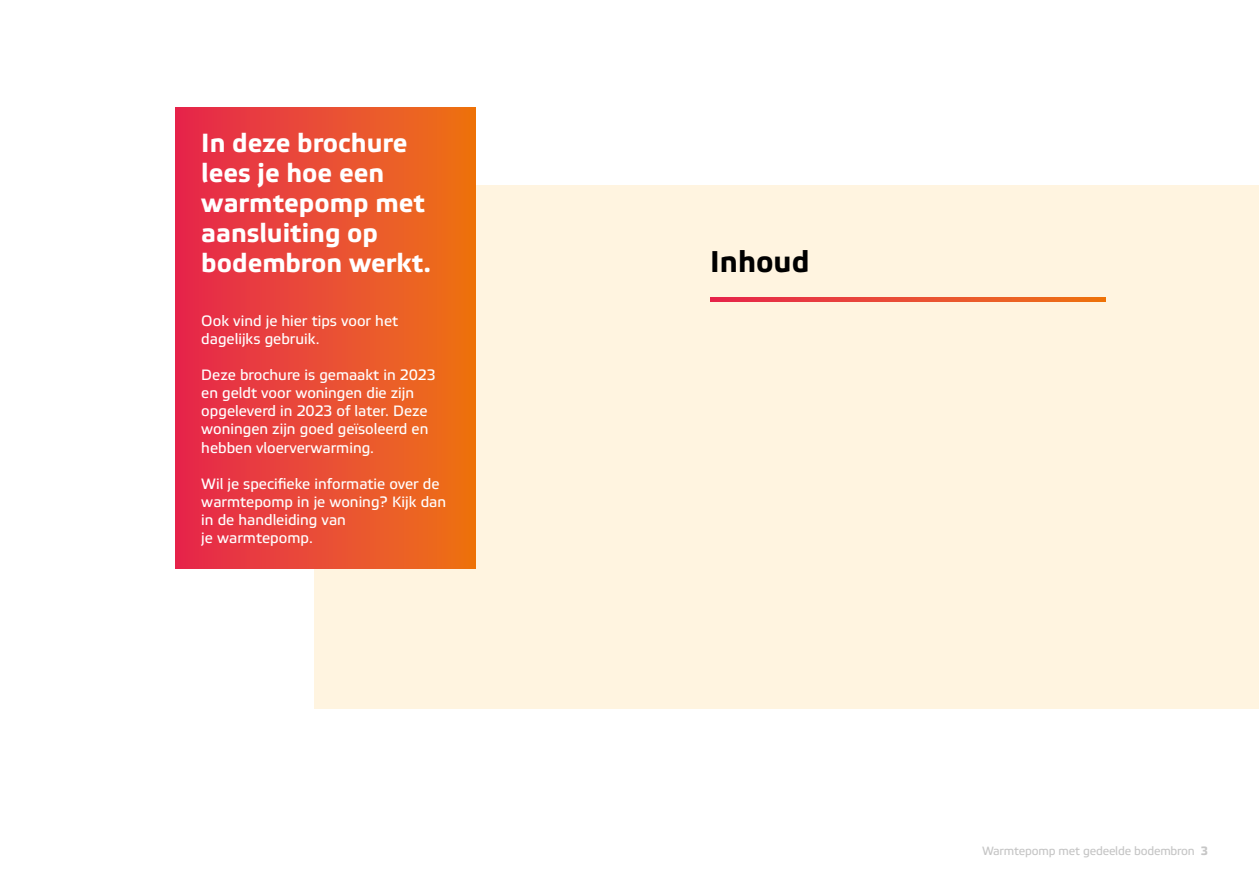
<style>
.page{position:relative;width:1259px;height:893px;background:#fff}
.page>*{position:absolute;margin:0;border:0;box-sizing:border-box;transform-origin:0 0}
.t1{font:700 30px "Etelka";color:#000}
.t2{font:700 26.25px/30px "Etelka";color:#fff}
.t3{font:15px/18px "Etelka Text";color:#fff}
.t4{font:12px "Etelka Text";letter-spacing:-.015em;color:#c6c6c6}
.s1{font-family:"Etelka";font-weight:700}
</style>
<div class="page">
<div style="left:315px;top:185px;width:944px;height:523px;background:#fff4e0"></div>
<svg style="left:710px;top:297px;width:396px;height:5px;background:#e94d31"></svg>
<div style="left:176px;top:107px;width:300px;height:461px;background:linear-gradient(to right,#e6274f,#ed7415)"></div>
<h2 class="t2" style="left:201px;top:129px;width:231px">In deze brochure lees je hoe een warmtepomp met aansluiting op bodembron werkt.</h2>
<p class="t3" style="left:201px;top:313px;width:198px">Ook vind je hier tips voor het dagelijks gebruik.</p>
<p class="t3" style="left:201px;top:367px;width:236px">Deze brochure is gemaakt in 2023 en geldt voor woningen die zijn opgeleverd in 2023 of later. Deze woningen zijn goed geïsoleerd en hebben vloerverwarming.</p>
<p class="t3" style="left:201px;top:475px;width:246px">Wil je specifieke informatie over de warmtepomp in je woning? Kijk dan in de handleiding van<br>je warmtepomp.</p>
<h1 class="t1" style="left:710px;top:244px;width:101px">Inhoud</h1>
<p class="t4" style="left:982px;top:844px;width:227px">Warmtepomp met gedeelde bodembron <span class="s1">3</span></p>
</div>
